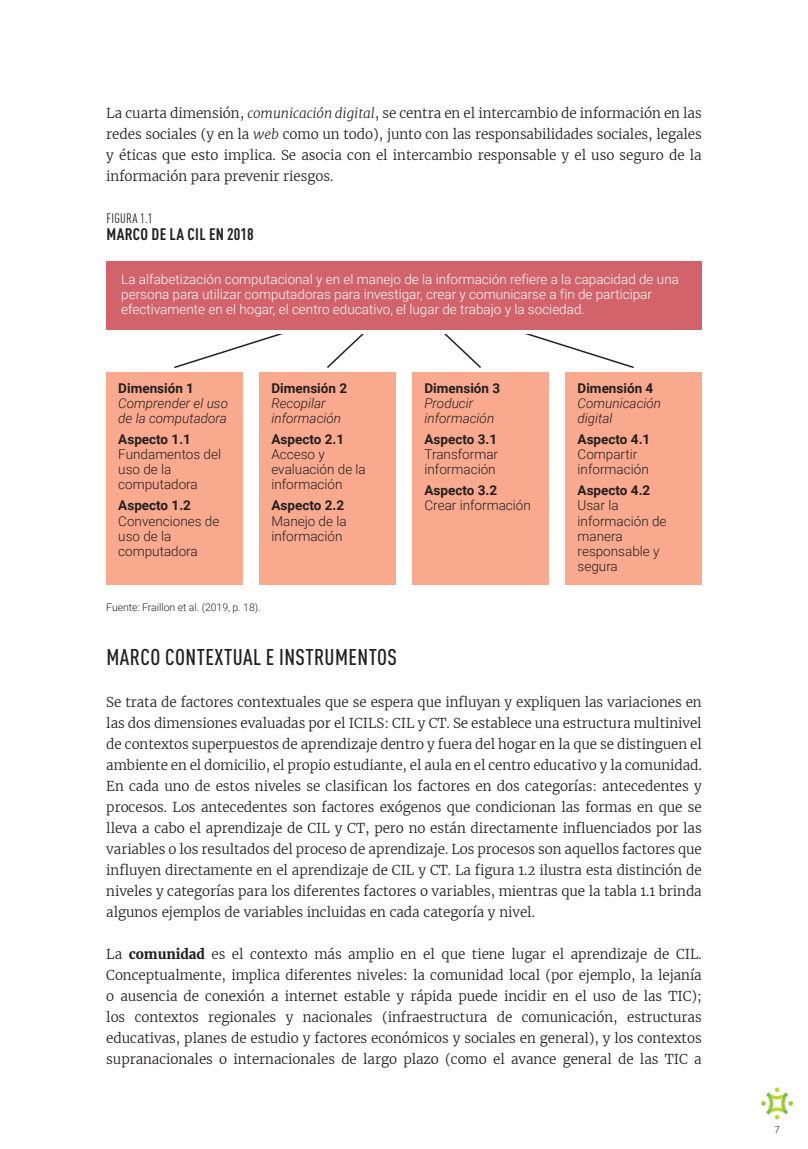
<style>
.page{position:relative;width:808px;height:1149px;background:#fff}
.page>*{position:absolute;margin:0;border:0;box-sizing:border-box;transform-origin:0 0}
.Titulo_3_-_Arial_12{font:500 condensed 22.5px "DIN Pro";letter-spacing:.02em;color:#231f20}
.Titulos_graficos{font:700 condensed 16.5px "DIN Pro";letter-spacing:.02em;color:#231f20}
.Texto_general{font:300 13.5px/21px "Merriweather";letter-spacing:-.005em;color:#231f20;text-align:justify}
.t1{font:300 13.5px/15px "Roboto";color:#231f20}
.t2{font:300 13.5px/15px "Roboto";color:#fff}
.t3{font:italic 300 13.5px/15px "Roboto";color:#231f20}
.Titulos_graficos_-_N{font:condensed 13.5px "DIN Pro";letter-spacing:.02em;color:#231f20}
.Fuentes_y_notas_de_g{font:300 10.5px "Roboto";letter-spacing:-.005em;color:#231f20}
.t4{font:300 9.75px "Roboto";color:#231f20}
.s1{font-style:italic}
.s2{font-weight:700;font-style:normal}
.s3{font-weight:700}
</style>
<div class="page">
<svg style="left:761px;top:1087px;width:32px;height:31px"></svg>
<svg style="left:174px;top:334px;width:460px;height:35px"></svg>
<svg style="left:106px;top:329px;width:596px;height:1px"></svg>
<div style="left:106px;top:261px;width:596px;height:68px;background:#d3636a"></div>
<div style="left:106px;top:371px;width:136px;height:213px;background:#f8a98e"></div>
<div style="left:566px;top:371px;width:136px;height:213px;background:#f8a98e"></div>
<div style="left:412px;top:371px;width:137px;height:213px;background:#f8a98e"></div>
<div style="left:259px;top:371px;width:136px;height:213px;background:#f8a98e"></div>
<p class="Texto_general" style="left:106px;top:102px;width:597px">La cuarta dimensión, <span class="s1">comunicación digital</span>, se centra en el intercambio de información en las redes sociales (y en la <span class="s1">web</span> como un todo), junto con las responsabilidades sociales, legales y éticas que esto implica. Se asocia con el intercambio responsable y el uso seguro de la información para prevenir riesgos.</p>
<p class="Titulos_graficos_-_N" style="left:106px;top:208px;width:48px">FIGURA 1.1</p>
<p class="Titulos_graficos" style="left:106px;top:221px;width:149px">MARCO DE LA CIL EN 2018</p>
<p class="t2" style="left:121px;top:271px;width:559px">La alfabetización computacional y en el manejo de la información refiere a la capacidad de una persona para utilizar computadoras para investigar, crear y comunicarse a fin de participar efectivamente en el hogar, el centro educativo, el lugar de trabajo y la sociedad.</p>
<p class="t3" style="left:118px;top:380px;width:111px"><span class="s2">Dimensión 1<br></span>Comprender el uso de la computadora</p>
<p class="t1" style="left:118px;top:431px;width:104px"><span class="s3">Aspecto 1.1<br></span>Fundamentos del uso de la computadora</p>
<p class="t1" style="left:118px;top:497px;width:103px"><span class="s3">Aspecto 1.2<br></span>Convenciones de uso de la computadora</p>
<p class="t3" style="left:271px;top:380px;width:77px"><span class="s2">Dimensión 2<br></span>Recopilar información</p>
<p class="t1" style="left:271px;top:431px;width:96px"><span class="s3">Aspecto 2.1<br></span>Acceso y evaluación de la información</p>
<p class="t1" style="left:271px;top:497px;width:77px"><span class="s3">Aspecto 2.2<br></span>Manejo de la información</p>
<p class="t3" style="left:424px;top:380px;width:77px"><span class="s2">Dimensión 3<br></span>Producir información</p>
<p class="t1" style="left:424px;top:431px;width:75px;text-align:justify"><span class="s3">Aspecto 3.1<br></span>Transformar información</p>
<p class="t1" style="left:424px;top:482px;width:108px"><span class="s3">Aspecto 3.2<br></span>Crear información</p>
<p class="t3" style="left:578px;top:380px;width:85px"><span class="s2">Dimensión 4<br></span>Comunicación digital</p>
<p class="t1" style="left:578px;top:431px;width:74px"><span class="s3">Aspecto 4.1<br></span>Compartir información</p>
<p class="t1" style="left:578px;top:482px;width:90px"><span class="s3">Aspecto 4.2<br></span>Usar la información de manera responsable y segura</p>
<p class="Fuentes_y_notas_de_g" style="left:106px;top:599px;width:156px">Fuente: Fraillon et al. (2019, p. 18).</p>
<p class="Titulo_3_-_Arial_12" style="left:107px;top:639px;width:292px">MARCO CONTEXTUAL E INSTRUMENTOS</p>
<p class="Texto_general" style="left:106px;top:690px;width:597px">Se trata de factores contextuales que se espera que influyan y expliquen las variaciones en las dos dimensiones evaluadas por el ICILS: CIL y CT. Se establece una estructura multinivel de contextos superpuestos de aprendizaje dentro y fuera del hogar en la que se distinguen el ambiente en el domicilio, el propio estudiante, el aula en el centro educativo y la comunidad.<br>En cada uno de estos niveles se clasifican los factores en dos categorías: antecedentes y procesos. Los antecedentes son factores exógenos que condicionan las formas en que se lleva a cabo el aprendizaje de CIL y CT, pero no están directamente influenciados por las variables o los resultados del proceso de aprendizaje. Los procesos son aquellos factores que influyen directamente en el aprendizaje de CIL y CT. La figura 1.2 ilustra esta distinción de niveles y categorías para los diferentes factores o variables, mientras que la tabla 1.1 brinda algunos ejemplos de variables incluidas en cada categoría y nivel.</p>
<p class="Texto_general" style="left:106px;top:942px;width:597px">La <span class="s3">comunidad</span> es el contexto más amplio en el que tiene lugar el aprendizaje de CIL.<br>Conceptualmente, implica diferentes niveles: la comunidad local (por ejemplo, la lejanía o ausencia de conexión a internet estable y rápida puede incidir en el uso de las TIC); los contextos regionales y nacionales (infraestructura de comunicación, estructuras educativas, planes de estudio y factores económicos y sociales en general), y los contextos supranacionales o internacionales de largo plazo (como el avance general de las TIC a</p>
<p class="t4" style="left:774px;top:1122px;width:7px">7</p>
</div>
